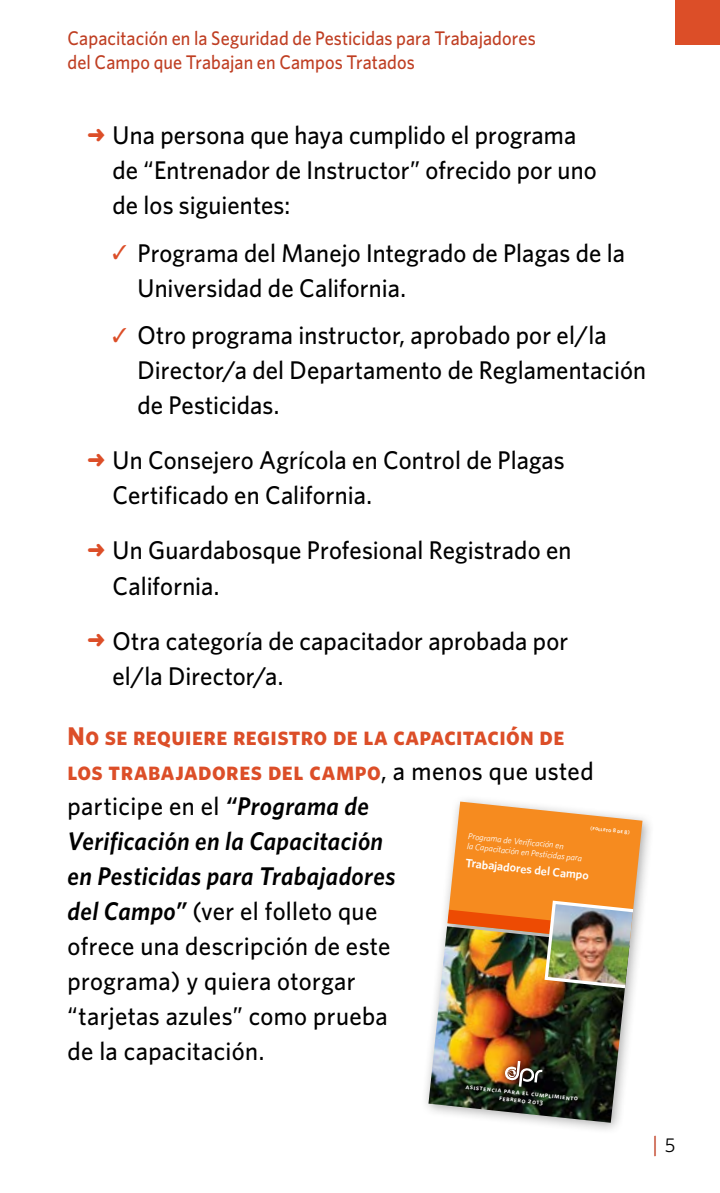
<style>
.page{position:relative;width:720px;height:1193px;background:#fff}
.page>*{position:absolute;margin:0;border:0;box-sizing:border-box;transform-origin:0 0}
.Body_Text_1st_Para{font:500 25.5px/35px "Whitney";letter-spacing:.005em;color:#000;scale:.96 1}
.t1{font:22.5px "Whitney";color:#bf3e22}
.Top_Folio_White{font:500 19.75px/23.8px "Whitney";letter-spacing:.005em;color:#bf3e22;scale:.92 1}
.t2{font:600 12px "Whitney";color:#fff}
.t3{font:italic 9px/10.2px "Whitney";color:#fff}
.t4{font:7px/7.8px "Whitney Semibold SC";color:#fff;text-align:center}
.t5{font:5.5px "Whitney Semibold SC";color:#fff}
.s1{color:#dc4e28}
.s2{font-family:"Whitney Bold SC";font-weight:400;color:#dc4e28}
.s3{font-weight:600;font-style:italic}
.s4{font-family:"Whitney";font-weight:500}
.s5{font-size:20px;color:#000}
</style>
<div class="page">
<div style="left:675px;top:0;width:45px;height:45px;background:#dc4e28"></div>
<img style="left:428px;top:926px;width:201px;height:196px">
<img style="left:447px;top:801px;width:196px;height:190px">
<img style="left:498px;top:1054px;width:53px;height:43px">
<p class="Top_Folio_White" style="left:68px;top:26px;width:510px">Capacitación en la Seguridad de Pesticidas para Trabajadores del Campo que Trabajan en Campos Tratados</p>
<p class="Body_Text_1st_Para" style="left:112px;top:117px;width:506px;text-indent:-25px"><span class="s1">➜</span> Una persona que haya cumplido el programa de “Entrenador de Instructor” ofrecido por uno de los siguientes:</p>
<p class="Body_Text_1st_Para" style="left:138px;top:235px;width:510px;text-indent:-25px"><span class="s1">✓</span> Programa del Manejo Integrado de Plagas de la<br>Universidad de California.</p>
<p class="Body_Text_1st_Para" style="left:138px;top:317px;width:531px;text-indent:-25px"><span class="s1">✓</span> Otro programa instructor, aprobado por el/la<br>Director/a del Departamento de Reglamentación de Pesticidas.</p>
<p class="Body_Text_1st_Para" style="left:112px;top:442px;width:473px;text-indent:-25px"><span class="s1">➜</span> Un Consejero Agrícola en Control de Plagas<br>Certificado en California.</p>
<p class="Body_Text_1st_Para" style="left:112px;top:532px;width:480px;text-indent:-25px"><span class="s1">➜</span> Un Guardabosque Profesional Registrado en<br>California.</p>
<p class="Body_Text_1st_Para" style="left:112px;top:622px;width:476px;text-indent:-25px"><span class="s1">➜</span> Otra categoría de capacitador aprobada por el/la Director/a.</p>
<p class="Body_Text_1st_Para" style="left:68px;top:717px;width:550px"><span class="s2">No se requiere registro de la capacitación de los trabajadores del campo</span>, a menos que usted participe en el <span class="s3">“Programa de<br>Verificación en la Capacitación<br>en Pesticidas para Trabajadores<br>del Campo”</span> (ver el folleto que<br>ofrece una descripción de este<br>programa) y quiera otorgar<br>“tarjetas azules” como prueba<br>de la capacitación.</p>
<p class="t5" style="left:591px;top:824px;width:41px;rotate:6deg"><span class="s4">(</span>folleto 8 de 8<span class="s4">)</span></p>
<p class="t3" style="left:469px;top:830px;width:117px;rotate:6deg">Programa de Verifi cación en<br>la Capacitación en Pesticidas para</p>
<p class="t2" style="left:466px;top:855px;width:126px;rotate:6deg">Trabajadores del Campo</p>
<p class="t4" style="left:466px;top:1082px;width:115px;rotate:6deg">asistencia para el cumplimiento febrero 2013</p>
<p class="t1" style="left:652px;top:1130px;width:25px">| <span class="s5">5</span></p>
</div>
